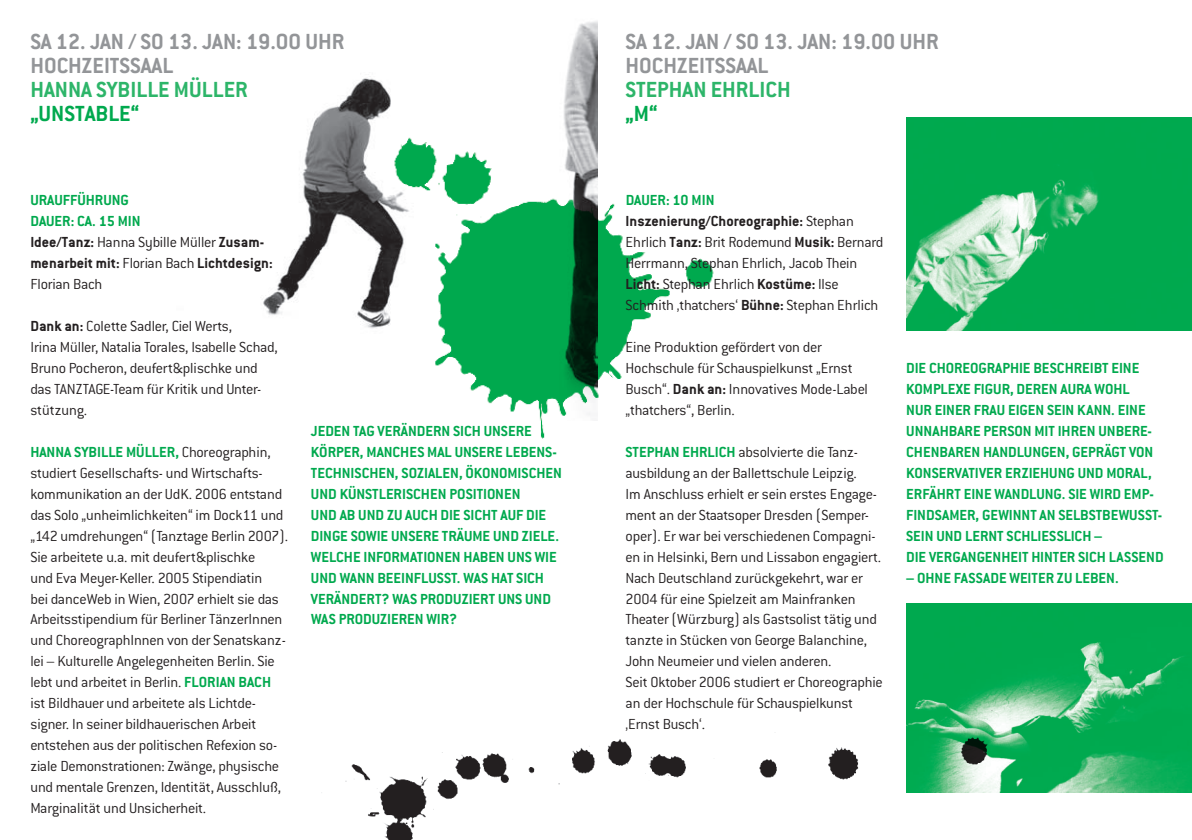
<style>
.page{position:relative;width:1192px;height:840px;background:#fff}
.page>*{position:absolute;margin:0;border:0;box-sizing:border-box;transform-origin:0 0}
.t1{font:700 24px/24px "Conduit ITC";color:#939598}
.t2{font:700 24px "Conduit ITC";color:#2db569}
.t3{font:700 24px "Conduit ITC";color:#00a94e}
.t4{font:300 16px/21px "Conduit ITC";letter-spacing:-.015em;color:#231f20}
.t5{font:700 16px/21px "Conduit ITC";color:#00a94e}
.t6{font:700 16px/21px "Conduit ITC";color:#231f20}
.s1{color:#00a94e}
.s2{font-weight:300}
.s3{font-weight:700}
.s4{font-weight:700;color:#00a94e}
</style>
<div class="page">
<img style="left:177px;top:21px;width:421px;height:353px">
<img style="left:906px;top:117px;width:286px;height:214px">
<img style="left:906px;top:604px;width:286px;height:188px">
<img style="left:339px;top:79px;width:375px;height:360px">
<img style="left:321px;top:695px;width:798px;height:145px">
<h1 class="t1" style="left:30px;top:29px;width:316px">SA 12. JAN / SO 13. JAN: 19.OO UHR<br>HOCHZEITSSAAL</h1>
<h1 class="t2" style="left:30px;top:75px;width:219px">HANNA SYBILLE MÜLLER</h1>
<h1 class="t3" style="left:30px;top:99px;width:110px">„UNSTABLE“</h1>
<p class="t6" style="left:30px;top:189px;width:244px"><span class="s1">URAUFFÜHRUNG<br>DAUER: CA. 15 MIN<br></span>IDEE/TANZ: <span class="s2">Hanna Sybille Müller</span> ZUSAM-<br>MENARBEIT MIT: <span class="s2">Florian Bach</span> LICHTDESIGN:<br><span class="s2">Florian Bach</span></p>
<p class="t4" style="left:30px;top:315px;width:249px"><span class="s3">DANK AN:</span> Colette Sadler, Ciel Werts,<br>Irina Müller, Natalia Torales, Isabelle Schad, Bruno Pocheron, deufert&amp;plischke und das TANZTAGE-Team für Kritik und Unter&shy;stützung.</p>
<p class="t4" style="left:30px;top:441px;width:259px"><span class="s4">HANNA SYBILLE MÜLLER,</span> Choreographin, studiert Gesellschafts- und Wirtschafts&shy;kommunikation an der UdK. 2006 entstand das Solo „unheimlichkeiten“ im Dock11 und „142 umdrehungen“ (Tanztage Berlin 2007).<br>Sie arbeitete u.a. mit deufert&amp;plischke<br>und Eva Meyer-Keller. 2005 Stipendiatin<br>bei danceWeb in Wien, 2007 erhielt sie das Arbeitsstipendium für Berliner TänzerInnen und ChoreographInnen von der Senatskanz&shy;lei – Kulturelle Angelegenheiten Berlin. Sie lebt und arbeitet in Berlin. <span class="s4">FLORIAN BACH </span>ist Bildhauer und arbeitete als Lichtde&shy;signer. In seiner bildhauerischen Arbeit entstehen aus der politischen Refexion so&shy;ziale Demonstrationen: Zwänge, physische und mentale Grenzen, Identität, Ausschluß, Marginalität und Unsicherheit.</p>
<p class="t5" style="left:311px;top:420px;width:253px">JEDEN TAG VERÄNDERN SICH UNSERE<br>KÖRPER, MANCHES MAL UNSERE LEBENS-<br>TECHNISCHEN, SOZIALEN, ÖKONOMISCHEN<br>UND KÜNSTLERISCHEN POSITIONEN<br>UND AB UND ZU AUCH DIE SICHT AUF DIE<br>DINGE SOWIE UNSERE TRÄUME</p>
<p class="t5" style="left:311px;top:525px;width:250px;text-indent:182px">UND ZIELE.<br>WELCHE INFORMATIONEN HABEN UNS WIE<br>UND WANN BEEINFLUSST. WAS HAT SICH<br>VERÄNDERT? WAS PRODUZIERT UNS UND<br>WAS PRODUZIEREN WIR?</p>
<h1 class="t1" style="left:626px;top:29px;width:315px">SA 12. JAN / SO 13. JAN: 19.00 UHR<br>HOCHZEITSSAAL</h1>
<h1 class="t2" style="left:626px;top:75px;width:167px">STEPHAN EHRLICH</h1>
<h1 class="t3" style="left:626px;top:99px;width:33px">„M“</h1>
<p class="t4" style="left:626px;top:190px;width:259px"><span class="s4">DAUER: 10 MIN </span><span class="s3">INSZENIERUNG/CHOREOGRAPHIE:</span> Stephan Ehrlich <span class="s3">TANZ:</span> Brit Rodemund <span class="s3">MUSIK:</span> Bernard Herrmann, Stephan Ehrlich, Jacob Thein <span class="s3">LICHT:</span> Stephan Ehrlich <span class="s3">KOSTÜME:</span> Ilse Schmith ‚thatchers‘ <span class="s3">BÜHNE:</span> Stephan Ehrlich</p>
<p class="t4" style="left:626px;top:336px;width:244px">Eine Produktion gefördert von der Hochschule für Schauspielkunst „Ernst Busch“. <span class="s3">DANK AN:</span> Innovatives Mode-Label „thatchers“, Berlin.</p>
<p class="t4" style="left:626px;top:441px;width:259px"><span class="s4">STEPHAN EHRLICH</span> absolvierte die Tanz&shy;ausbildung an der Ballettschule Leipzig.<br>Im Anschluss erhielt er sein erstes Engage&shy;ment an der Staatsoper Dresden (Semper&shy;oper). Er war bei verschiedenen Compagni&shy;en in Helsinki, Bern und Lissabon engagiert.<br>Nach Deutschland zurückgekehrt, war er 2004 für eine Spielzeit am Mainfranken Theater (Würzburg) als Gastsolist tätig und tanzte in Stücken von George Balanchine, John Neumeier und vielen anderen.<br>Seit Oktober 2006 studiert er Choreographie an der Hochschule für Schauspielkunst ‚Ernst Busch‘.</p>
<p class="t5" style="left:906px;top:357px;width:258px">DIE CHOREOGRAPHIE BESCHREIBT EINE KOMPLEXE FIGUR, DEREN AURA WOHL<br>NUR EINER FRAU EIGEN SEIN KANN. EINE UNNAHBARE PERSON MIT IHREN UNBERE-CHENBAREN HANDLUNGEN, GEPRÄGT VON KONSERVATIVER ERZIEHUNG UND MORAL, ERFÄHRT EINE WANDLUNG. SIE WIRD EM P-FINDSAME R, GEWINNT AN SE LBSTBEWUSST-SEIN UND LERNT SCHLIESSLICH –<br>DIE VERGANGENHEIT HINTER SICH LASSEND</p>
<p class="t5" style="left:906px;top:567px;width:214px">– OHNE FASSADE WEITER ZU LEBEN.</p>
</div>
